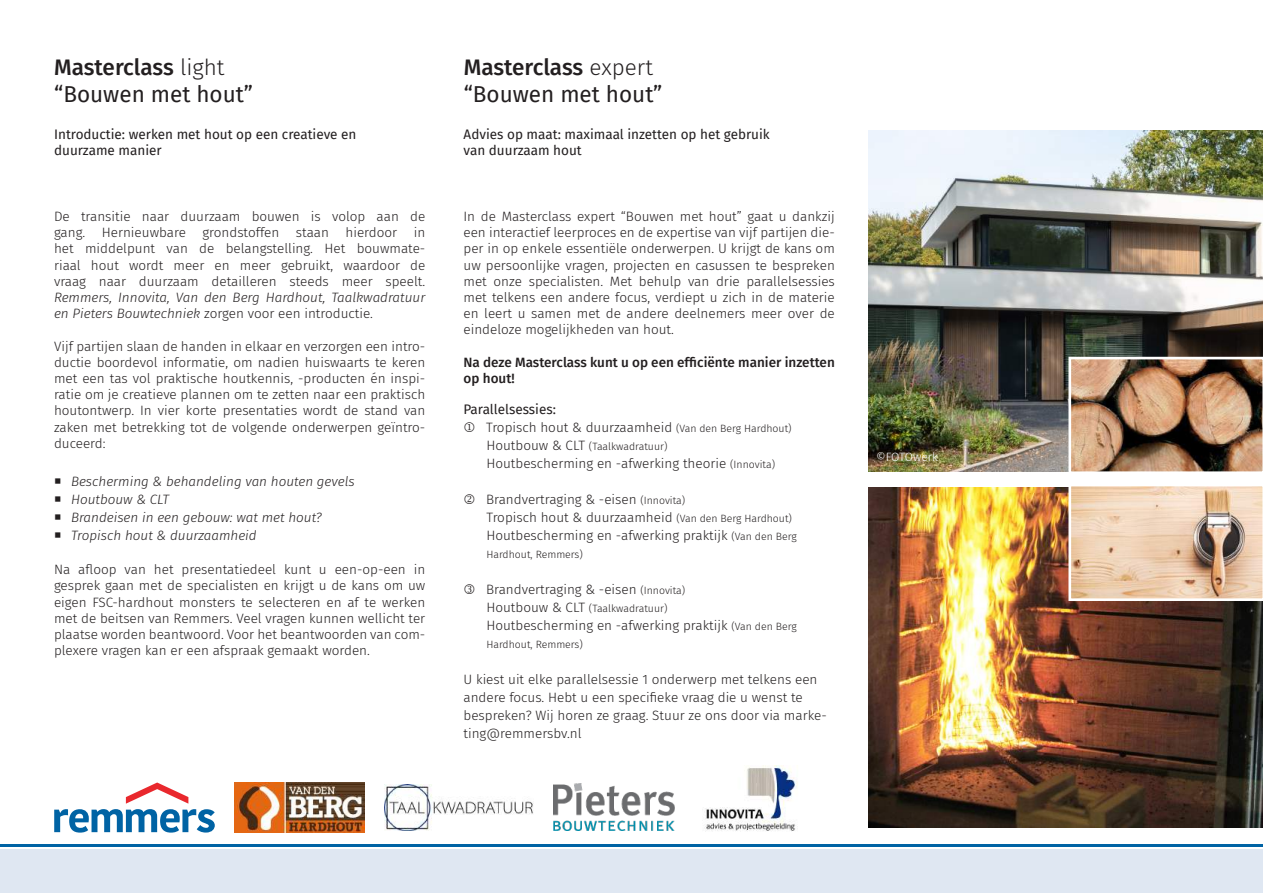
<style>
.page{position:relative;width:1263px;height:893px;background:#fff}
.page>*{position:absolute;margin:0;border:0;box-sizing:border-box;transform-origin:0 0}
.t1{font:22.5px/27px "Fira Sans";color:#231f20}
.t2{font:300 13.5px/16.2px "Fira Sans";color:#231f20;text-align:justify}
.t3{font:italic 300 13.5px/16.2px "Fira Sans";color:#231f20}
.t4{font:13.5px/16.2px "Fira Sans";color:#231f20}
.t5{font:500 13.5px/16.2px "Fira Sans";color:#231f20}
.t6{font:300 12px "Fira Sans";color:#fff}
.t7{font:300 10.5px "Fira Sans";color:#231f20}
.s1{font-weight:500}
.s2{font-weight:300}
.s3{font-style:normal}
.s4{font-weight:400}
.s5{font-size:10.5px}
.s6{font-size:13.5px}
</style>
<div class="page">
<img style="left:868px;top:488px;width:395px;height:339px">
<div style="left:0;top:850px;width:1263px;height:43px;background:#dfe7f2"></div>
<hr style="left:0;top:845px;width:1263px;height:2px;background:#0063a4">
<svg style="left:54px;top:782px;width:161px;height:51px"></svg>
<img style="left:868px;top:131px;width:395px;height:341px">
<img style="left:234px;top:782px;width:131px;height:51px">
<img style="left:384px;top:784px;width:150px;height:47px">
<img style="left:704px;top:766px;width:94px;height:66px">
<img style="left:1067px;top:355px;width:196px;height:117px">
<img style="left:1067px;top:486px;width:196px;height:116px">
<svg style="left:553px;top:830px;width:122px;height:1px"></svg>
<img style="left:553px;top:783px;width:122px;height:47px">
<h1 class="t1" style="left:54px;top:53px;width:200px"><span class="s1">Masterclass</span> <span class="s2">light </span>“Bouwen met hout”</h1>
<p class="t4" style="left:54px;top:126px;width:304px">Introductie: werken met hout op een creatieve en duurzame manier</p>
<p class="t2" style="left:54px;top:208px;width:373px">De transitie naar duurzaam bouwen is volop aan de gang. Hernieuwbare grondstoffen staan hierdoor in het middelpunt van de belangstelling. Het bouwmate&shy;riaal hout wordt meer en meer gebruikt, waardoor de vraag naar duurzaam detailleren steeds meer speelt.</p>
<p class="t3" style="left:54px;top:289px;width:373px">Remmers, Innovita, Van den Berg Hardhout, Taalkwadratuur en Pieters Bouwtechniek <span class="s3">zorgen voor een introductie.</span></p>
<p class="t2" style="left:54px;top:338px;width:373px">Vijf partijen slaan de handen in elkaar en verzorgen een intro&shy;ductie boordevol informatie, om nadien huiswaarts te keren met een tas vol praktische houtkennis, -producten én inspi&shy;ratie om je creatieve plannen om te zetten naar een praktisch houtontwerp. In vier korte presentaties wordt de stand van zaken met betrekking tot de volgende onderwerpen geïntro&shy;duceerd:</p>
<p class="t3" style="left:54px;top:473px;width:302px">○ Bescherming &amp; behandeling van houten gevels</p>
<p class="t3" style="left:54px;top:491px;width:117px">○ Houtbouw &amp; CLT</p>
<p class="t3" style="left:54px;top:509px;width:269px">○ Brandeisen in een gebouw: wat met hout?</p>
<p class="t3" style="left:54px;top:527px;width:204px">○ Tropisch hout &amp; duurzaamheid</p>
<p class="t2" style="left:54px;top:561px;width:373px">Na afloop van het presentatiedeel kunt u een-op-een in gesprek gaan met de specialisten en krijgt u de kans om uw eigen FSC-hardhout monsters te selecteren en af te werken met de beitsen van Remmers. Veel vragen kunnen wellicht ter plaatse worden beantwoord. Voor het beantwoorden van com&shy;plexere vragen kan er een afspraak gemaakt worden.</p>
<h1 class="t1" style="left:464px;top:53px;width:200px"><span class="s1">Masterclass</span> <span class="s2">expert </span>“Bouwen met hout”</h1>
<p class="t4" style="left:464px;top:126px;width:308px">Advies op maat: maximaal inzetten op het gebruik van duurzaam hout</p>
<p class="t2" style="left:463px;top:208px;width:373px">In de Masterclass expert “Bouwen met hout” gaat u dankzij een interactief leerproces en de expertise van vijf partijen die&shy;per in op enkele essentiële onderwerpen. U krijgt de kans om uw persoonlijke vragen, projecten en casussen te bespreken met onze specialisten. Met behulp van drie parallelsessies met telkens een andere focus, verdiept u zich in de materie en leert u samen met de andere deelnemers meer over de eindeloze mogelijkheden van hout.</p>
<p class="t5" style="left:463px;top:353px;width:373px">Na deze Masterclass kunt u op een efficiënte manier inzetten op hout!</p>
<p class="t2" style="left:486px;top:400px;width:307px;line-height:18px;text-indent:-23px"><span class="s4">Parallelsessies:<br></span>Tropisch hout &amp; duurzaamheid <span class="s5">(Van den Berg Hardhout)</span></p>
<p class="t7" style="left:486px;top:439px;width:183px"><span class="s6">Houtbouw &amp; CLT</span> (Taalkwadratuur)</p>
<p class="t2" style="left:486px;top:455px;width:290px">Houtbescherming en -afwerking theorie <span class="s5">(Innovita)</span></p>
<p class="t2" style="left:486px;top:490px;width:312px;line-height:18px;text-align:left">Brandvertraging &amp; -eisen <span class="s5">(Innovita)<br></span>Tropisch hout &amp; duurzaamheid <span class="s5">(Van den Berg Hardhout)<br></span>Houtbescherming en -afwerking praktijk <span class="s5">(Van den Berg</span></p>
<p class="t7" style="left:486px;top:547px;width:98px">Hardhout, Remmers)</p>
<p class="t2" style="left:463px;top:581px;width:223px">● Brandvertraging &amp; -eisen <span class="s5">(Innovita)</span></p>
<p class="t7" style="left:486px;top:601px;width:183px"><span class="s6">Houtbouw &amp; CLT</span> (Taalkwadratuur)</p>
<p class="t2" style="left:486px;top:617px;width:312px">Houtbescherming en -afwerking praktijk <span class="s5">(Van den Berg</span></p>
<p class="t7" style="left:486px;top:637px;width:98px">Hardhout, Remmers)</p>
<p class="t2" style="left:463px;top:670px;width:365px;line-height:18px;text-align:left">U kiest uit elke parallelsessie 1 onderwerp met telkens een andere focus. Hebt u een specifieke vraag die u wenst te bespreken? Wij horen ze graag. Stuur ze ons door via marke&shy;ting@remmersbv.nl</p>
<p class="t6" style="left:876px;top:448px;width:64px">©FOTOwerk</p>
</div>
